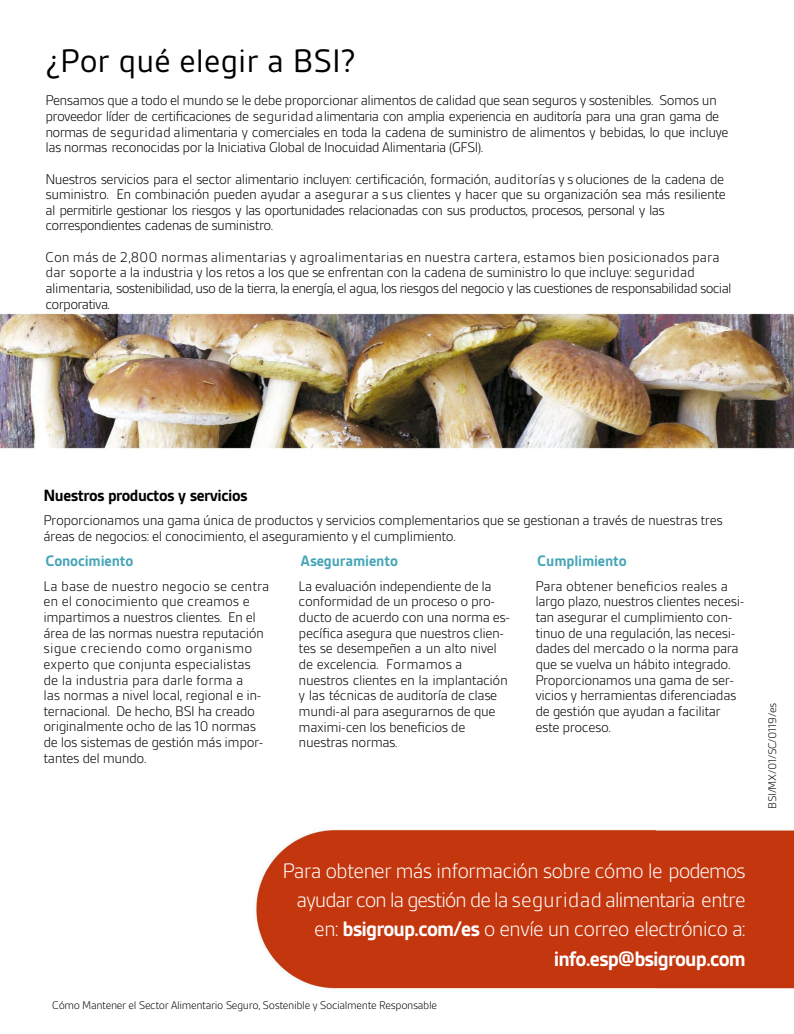
<style>
.page{position:relative;width:794px;height:1034px;background:#fff}
.page>*{position:absolute;margin:0;border:0;box-sizing:border-box;transform-origin:0 0}
.t1{font:35px "BSI Gesta";color:#000}
.t2{font:300 22.5px/29.1px "BSI Gesta";letter-spacing:-.04em;color:#fff;text-align:right}
.t3{font:700 17.5px "BSI Gesta";letter-spacing:-.03em;color:#000}
.t4{font:700 16.25px "BSI Gesta";letter-spacing:-.01em;color:#46a5b7}
.t5{font:300 15px/15.6px "BSI Gesta";letter-spacing:-.03em;color:#000}
.t6{font:300 11.88px "BSI Gesta";letter-spacing:-.03em;color:#000}
.s1{font-weight:700}
</style>
<div class="page">
<img style="left:0;top:313px;width:793px;height:676px">
<img style="left:167px;top:795px;width:488px;height:194px">
<h1 class="t1" style="left:45px;top:43px;width:312px">¿Por qué elegir a BSI?</h1>
<p class="t5" style="left:45px;top:93px;width:684px">Pensamos que a todo el mundo se le debe proporcionar alimentos de calidad que sean seguros y sostenibles. Somos un proveedor líder de certificaciones de seguridad alimentaria con amplia experiencia en auditoría para una gran gama de normas de seguridad alimentaria y comerciales en toda la cadena de suministro de alimentos y bebidas, lo que incluye las normas reconocidas por la Iniciativa Global de Inocuidad Alimentaria (GFSI).</p>
<p class="t5" style="left:45px;top:171px;width:682px">Nuestros servicios para el sector alimentario incluyen: certificación, formación, auditorías y s oluciones de la cadena de suministro. En combinación pueden ayudar a asegurar a sus clientes y hacer que su organización sea más resiliente al permitirle gestionar los riesgos y las oportunidades relacionadas con sus productos, procesos, personal y las correspondientes cadenas de suministro.</p>
<p class="t5" style="left:45px;top:249px;width:687px">Con más de 2,800 normas alimentarias y agroalimentarias en nuestra cartera, estamos bien posicionados para dar soporte a la industria y los retos a los que se enfrentan con la cadena de suministro lo que incluye: seguridad alimentaria, sostenibilidad, uso de la tierra, la energía, el agua, los riesgos del negocio y las cuestiones de responsabilidad social corporativa.</p>
<p class="t3" style="left:43px;top:486px;width:205px">Nuestros productos y servicios</p>
<p class="t5" style="left:43px;top:513px;width:680px">Proporcionamos una gama única de productos y servicios complementarios que se gestionan a través de nuestras tres áreas de negocios: el conocimiento, el aseguramiento y el cumplimiento.</p>
<p class="t5" style="left:43px;top:578px;width:227px">La base de nuestro negocio se centra en el conocimiento que creamos e impartimos a nuestros clientes. En el área de las normas nuestra reputación sigue creciendo como organismo experto que conjunta especialistas de la industria para darle forma a<br>las normas a nivel local, regional e in&shy;ternacional. De hecho, BSI ha creado originalmente ocho de las 10 normas de los sistemas de gestión más impor&shy;tantes del mundo.</p>
<p class="t5" style="left:535px;top:578px;width:210px">Para obtener beneficios reales a largo plazo, nuestros clientes necesi&shy;tan asegurar el cumplimiento con&shy;tinuo de una regulación, las necesi&shy;dades del mercado o la norma para que se vuelva un hábito integrado.<br>Proporcionamos una gama de ser&shy;vicios y herramientas diferenciadas de gestión que ayudan a facilitar este proceso.</p>
<p class="t4" style="left:45px;top:552px;width:89px">Conocimiento</p>
<p class="t4" style="left:300px;top:552px;width:99px">Aseguramiento</p>
<p class="t5" style="left:298px;top:578px;width:213px">La evaluación independiente de la conformidad de un proceso o pro&shy;ducto de acuerdo con una norma es&shy;pecífica asegura que nuestros clien&shy;tes se desempeñen a un alto nivel de excelencia. Formamos a nuestros clientes en la implantación y las técnicas de auditoría de clase mundi-al para asegurarnos de que maximi-cen los beneficios de nuestras normas.</p>
<p class="t4" style="left:537px;top:552px;width:91px">Cumplimiento</p>
<h2 class="t2" style="left:282px;top:856px;width:465px">Para obtener más información sobre cómo le podemos ayudar con la gestión de la seguridad alimentaria entre en: <span class="s1">bsigroup.com/es</span> o envíe un correo electrónico a: <span class="s1">info.esp@bsigroup.com</span></h2>
<p class="t6" style="left:52px;top:999px;width:386px">Cómo Mantener el Sector Alimentario Seguro, Sostenible y Socialmente Responsable</p>
<p class="t6" style="left:766px;top:808px;width:107px;rotate:-90deg">BSI/MX/01/SC/0119/es</p>
</div>
